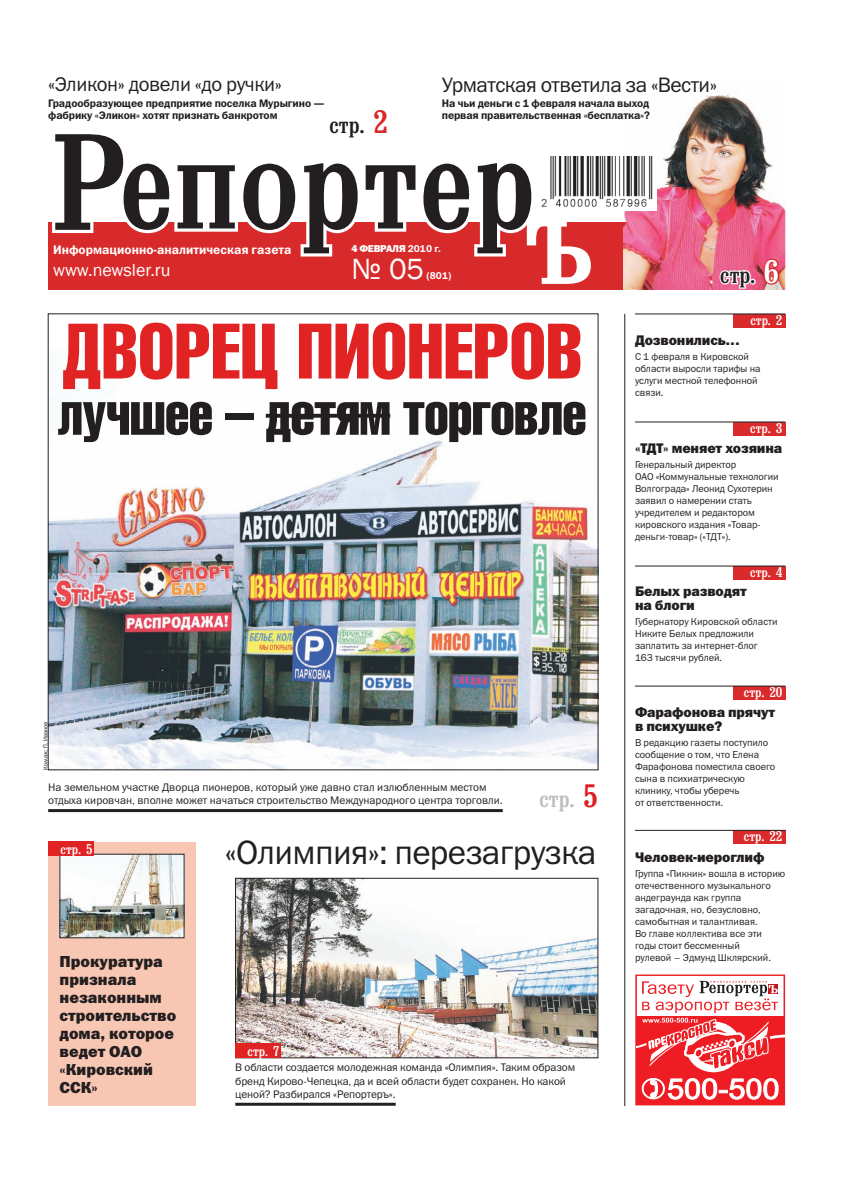
<style>
.page{position:relative;width:842px;height:1191px;background:#fff}
.page>*{position:absolute;margin:0;border:0;box-sizing:border-box;transform-origin:0 0}
.t1{font:77px "Helios Compressed";letter-spacing:.01em;color:#e12324}
.t2{font:57px "Helios Compressed";letter-spacing:-.01em;color:#231f20}
.t3{font:34px "Franklin Gothic Book C";letter-spacing:-.02em;color:#231f20}
.t4{font:30px "Franklin Gothic";color:#fff}
.t5{font:24px "Bruskovaya C";color:#231f20}
.t6{font:24px "Bruskovaya C";color:#bcbdc0}
.t7{font:21px "Franklin Gothic Book C";letter-spacing:-.025em;color:#231f20}
.t8{font:20px "Franklin Gothic Book C";letter-spacing:-.02em;color:#231f20}
.t9{font:18px "Franklin Gothic";color:#fff}
.t10{font:16px/18px "Franklin Gothic Heavy C";color:#231f20}
.t11{font:14px/14px "Franklin Gothic Heavy C";letter-spacing:-.01em;color:#231f20}
.t12{font:14px "Bruskovaya C";color:#fff}
.t13{font:12.5px "Franklin Gothic Demi C";color:#fff}
.t14{font:11px/13.2px "Franklin Gothic Book C";color:#231f20}
.t15{font:11px/12px "Franklin Gothic Demi C";letter-spacing:-.01em;color:#231f20}
.t16{font:10px/12px "Franklin Gothic Book C";letter-spacing:-.005em;color:#231f20}
.t17{font:10px "Franklin Gothic Heavy C";letter-spacing:-.03em;color:#fff}
.t18{font:10px "Franklin Gothic Demi C";color:#fff}
.t19{font:6px "Franklin Gothic";color:#231f20}
.s1{font-size:32px;color:#d92a2b}
.s2{font-family:"Franklin Gothic Demi C"}
.s3{font-size:32px;color:#e11c23}
.s4{font-size:32px;color:#fff}
</style>
<div class="page">
<div style="left:48px;top:223px;width:737px;height:67px;background:#d92a2b"></div>
<img style="left:624px;top:95px;width:161px;height:128px">
<img style="left:624px;top:223px;width:161px;height:67px">
<img style="left:50px;top:413px;width:546px;height:355px">
<div style="left:635px;top:974px;width:150px;height:131px;border:1px solid #ee1d23"></div>
<div style="left:636px;top:1016px;width:148px;height:89px;background:#ee1d23"></div>
<svg style="left:642px;top:1078px;width:136px;height:21px"></svg>
<svg style="left:636px;top:980px;width:148px;height:92px"></svg>
<hr style="left:624px;top:314px;width:1px;height:792px;background:#231f20">
<div style="left:733px;top:566px;width:52px;height:13px;background:#da2a2b"></div>
<div style="left:733px;top:314px;width:52px;height:13px;background:#da2a2b"></div>
<div style="left:733px;top:422px;width:52px;height:13px;background:#da2a2b"></div>
<div style="left:733px;top:686px;width:52px;height:13px;background:#da2a2b"></div>
<div style="left:733px;top:830px;width:52px;height:14px;background:#da2a2b"></div>
<hr style="left:635px;top:566px;width:150px;height:1px;background:#231f20">
<hr style="left:635px;top:314px;width:150px;height:1px;background:#231f20">
<hr style="left:635px;top:422px;width:150px;height:1px;background:#231f20">
<hr style="left:635px;top:686px;width:150px;height:1px;background:#231f20">
<hr style="left:635px;top:830px;width:150px;height:1px;background:#231f20">
<hr style="left:235px;top:1102px;width:161px;height:3px;background:#231f20">
<img style="left:237px;top:880px;width:359px;height:176px">
<div style="left:235px;top:878px;width:363px;height:180px;border:1px solid #231f20"></div>
<div style="left:48px;top:842px;width:148px;height:264px;background:#f8c7b3"></div>
<img style="left:62px;top:856px;width:120px;height:80px">
<div style="left:48px;top:841px;width:46px;height:15px;background:#e12324"></div>
<div style="left:235px;top:1043px;width:46px;height:15px;background:#e12324"></div>
<img style="left:541px;top:157px;width:116px;height:53px">
<svg style="left:55px;top:134px;width:477px;height:119px"></svg>
<svg style="left:527px;top:221px;width:64px;height:63px"></svg>
<svg style="left:718px;top:269px;width:38px;height:21px"></svg>
<svg style="left:763px;top:258px;width:17px;height:28px"></svg>
<svg style="left:266px;top:414px;width:124px;height:4px"></svg>
<hr style="left:48px;top:809px;width:455px;height:3px;background:#231f20">
<h3 class="t8" style="left:48px;top:73px;width:235px">«Эликон» довели «до ручки»</h3>
<p class="t15" style="left:48px;top:97px;width:278px">Градообразующее предприятие поселка Мурыгино — фабрику «Эликон» хотят признать банкротом</p>
<h3 class="t5" style="left:329px;top:112px;width:60px">стр. <span class="s1">2</span></h3>
<h3 class="t7" style="left:442px;top:73px;width:277px">Урматская ответила за «Вести»</h3>
<p class="t15" style="left:442px;top:97px;width:210px">На чьи деньги с 1 февраля начала выход первая правительственная «бесплатка»?</p>
<p class="t13" style="left:53px;top:243px;width:240px">Информационно-аналитическая газета</p>
<h3 class="t9" style="left:53px;top:259px;width:119px">www.newsler.ru</h3>
<p class="t17" style="left:351px;top:243px;width:91px">4 ФЕВРАЛЯ <span class="s2">2010 г.</span></p>
<h3 class="t4" style="left:351px;top:250px;width:74px">№ 05</h3>
<p class="t18" style="left:426px;top:270px;width:26px">(801)</p>
<h1 class="t1" style="left:62px;top:310px;width:521px">ДВОРЕЦ ПИОНЕРОВ</h1>
<h2 class="t2" style="left:58px;top:384px;width:530px">лучшее – детям торговле</h2>
<p class="t19" style="left:42px;top:770px;width:50px;rotate:-90deg">Коллаж: П. Иванов</p>
<p class="t14" style="left:48px;top:780px;width:456px">На земельном участке Дворца пионеров, который уже давно стал излюбленным местом отдыха кировчан, вполне может начаться строительство Международного центра торговли.</p>
<h3 class="t6" style="left:539px;top:786px;width:60px">стр. <span class="s3">5</span></h3>
<h3 class="t12" style="left:61px;top:841px;width:34px">cтр. 5</h3>
<h3 class="t10" style="left:60px;top:952px;width:118px">Прокуратура признала незаконным строительство дома, которое ведет ОАО «Кировский<br>ССК»</h3>
<h3 class="t3" style="left:225px;top:833px;width:373px">«Олимпия»: перезагрузка</h3>
<h3 class="t12" style="left:248px;top:1043px;width:34px">cтр. 7</h3>
<p class="t14" style="left:235px;top:1060px;width:341px">В области создается молодежная команда «Олимпия». Таким образом бренд Кирово-Чепецка, да и всей области будет сохранен. Но какой ценой? Разбирался «Репортеръ».</p>
<h3 class="t5" style="left:720px;top:262px;width:60px">стр. <span class="s4">6</span></h3>
<h3 class="t12" style="left:750px;top:312px;width:34px">cтр. 2</h3>
<h3 class="t11" style="left:635px;top:333px;width:106px">Дозвонились...</h3>
<p class="t16" style="left:635px;top:350px;width:127px">С 1 февраля в Кировской области выросли тарифы на услуги местной телефонной связи.</p>
<h3 class="t12" style="left:750px;top:420px;width:34px">cтр. 3</h3>
<h3 class="t11" style="left:635px;top:441px;width:149px">«ТДТ» меняет хозяина</h3>
<p class="t16" style="left:635px;top:458px;width:145px">Генеральный директор<br>ОАО «Коммунальные технологии<br>Волгограда» Леонид Сухотерин заявил о намерении стать учредителем и редактором кировского издания «Товар&shy;деньги-товар» («ТДТ»).</p>
<h3 class="t12" style="left:750px;top:564px;width:34px">cтр. 4</h3>
<h3 class="t11" style="left:635px;top:584px;width:113px">Белых разводят на блоги</h3>
<p class="t16" style="left:635px;top:615px;width:144px">Губернатору Кировской области<br>Никите Белых предложили заплатить за интернет-блог<br>163 тысячи рублей.</p>
<h3 class="t12" style="left:744px;top:684px;width:40px">cтр. 20</h3>
<h3 class="t11" style="left:635px;top:705px;width:142px">Фарафонова прячут в психушке?</h3>
<p class="t16" style="left:635px;top:736px;width:142px">В редакцию газеты поступило сообщение о том, что Елена<br>Фарафонова поместила своего сына в психиатрическую клинику, чтобы уберечь<br>от ответственности.</p>
<h3 class="t12" style="left:744px;top:829px;width:40px">cтр. 22</h3>
<h3 class="t11" style="left:635px;top:849px;width:131px">Человек-иероглиф</h3>
<p class="t16" style="left:635px;top:867px;width:152px">Группа «Пикник» вошла в историю отечественного музыкального андеграунда как группа загадочная, но, безусловно, самобытная и талантливая.<br>Во главе коллектива все эти годы стоит бессменный<br>рулевой – Эдмунд Шклярский.</p>
</div>
